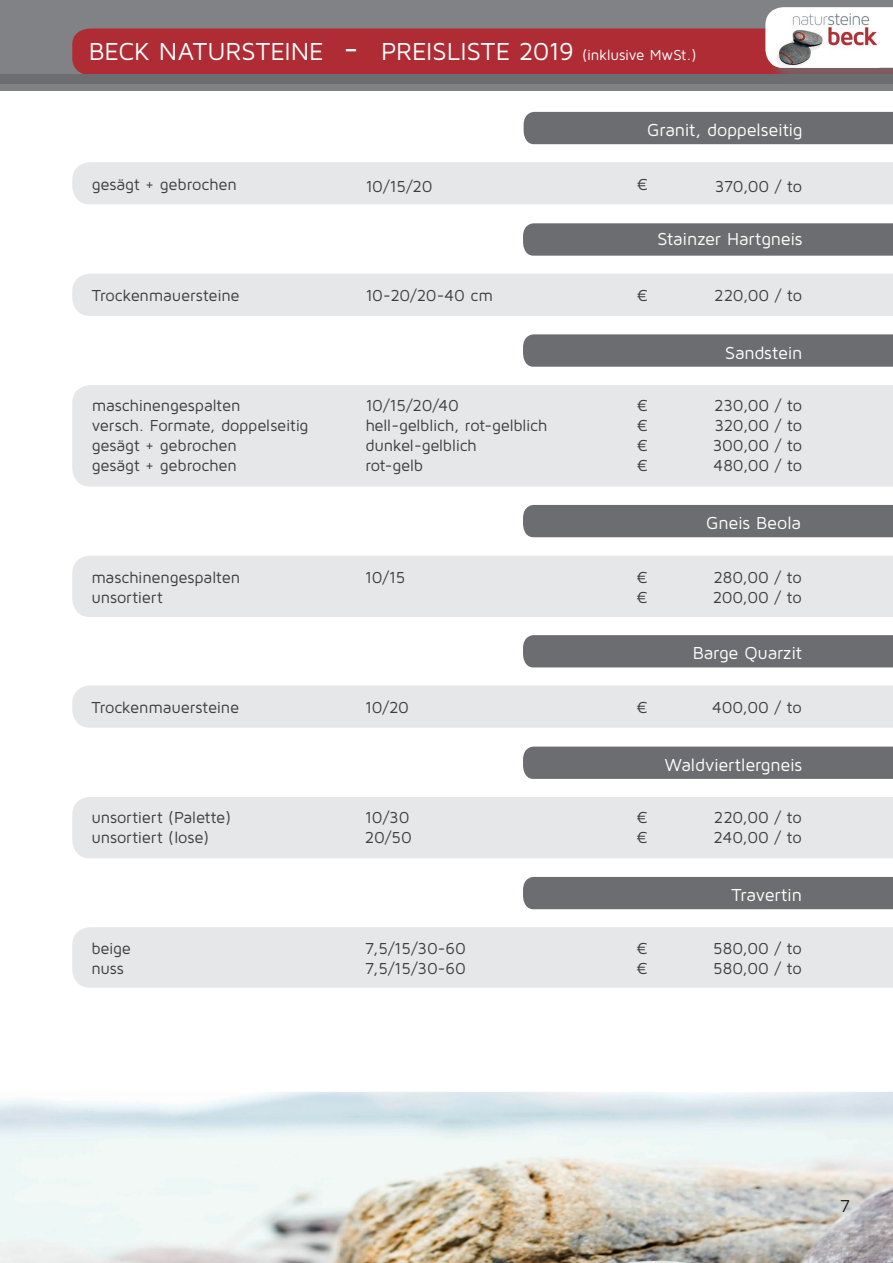
<style>
.page{position:relative;width:893px;height:1263px;background:#fff}
.page>*{position:absolute;margin:0;border:0;box-sizing:border-box;transform-origin:0 0}
.t1{font:25.5px "Maven Pro";letter-spacing:-.005em;color:#fff}
.t2{font:18px "Maven Pro";letter-spacing:-.015em;color:#fff}
.t3{font:18px "Maven Pro";color:#231f20}
.t4{font:16.5px/19.8px "Maven Pro";letter-spacing:-.01em;color:#3e3e3f}
.t5{font:16.5px/19.8px "Maven Pro";letter-spacing:-.03em;color:#3e3e3f}
.s1{font-size:33px}
.s2{font-size:15px}
</style>
<div class="page">
<img style="left:0;top:1092px;width:893px;height:171px">
<div style="left:0;top:0;width:893px;height:91px;background:#808285"></div>
<div style="left:768px;top:9px;width:125px;height:78px;background:#6c6d70;opacity:.75"></div>
<svg style="left:72px;top:7px;width:821px;height:67px"></svg>
<img style="left:772px;top:10px;width:107px;height:58px">
<div style="left:0;top:74px;width:893px;height:9px;background:#6c6d70"></div>
<div style="left:72px;top:162px;width:821px;height:42px;background:#e6e7e9"></div>
<div style="left:524px;top:112px;width:369px;height:32px;background:#6c6d70"></div>
<div style="left:72px;top:274px;width:821px;height:42px;background:#e6e7e9"></div>
<div style="left:523px;top:223px;width:370px;height:33px;background:#6c6d70"></div>
<div style="left:72px;top:385px;width:821px;height:102px;background:#e6e7e9"></div>
<div style="left:523px;top:334px;width:370px;height:33px;background:#6c6d70"></div>
<div style="left:72px;top:555px;width:821px;height:62px;background:#e6e7e9"></div>
<div style="left:523px;top:505px;width:370px;height:32px;background:#6c6d70"></div>
<div style="left:72px;top:685px;width:821px;height:43px;background:#e6e7e9"></div>
<div style="left:523px;top:635px;width:370px;height:32px;background:#6c6d70"></div>
<div style="left:72px;top:797px;width:821px;height:61px;background:#e6e7e9"></div>
<div style="left:523px;top:746px;width:370px;height:33px;background:#6c6d70"></div>
<div style="left:72px;top:927px;width:821px;height:61px;background:#e6e7e9"></div>
<div style="left:523px;top:877px;width:370px;height:32px;background:#6c6d70"></div>
<h1 class="t1" style="left:89px;top:35px;width:609px">BECK NATURSTEINE <span class="s1">-</span> PREISLISTE 2019 <span class="s2">(inklusive MwSt.)</span></h1>
<p class="t2" style="left:647px;top:119px;width:157px">Granit, doppelseitig</p>
<p class="t4" style="left:92px;top:174px;width:147px">gesägt + gebrochen</p>
<p class="t4" style="left:365px;top:176px;width:69px">10/15/20</p>
<p class="t4" style="left:637px;top:174px;width:13px">€</p>
<p class="t4" style="left:715px;top:176px;width:89px">370,00 / to</p>
<p class="t2" style="left:657px;top:228px;width:147px">Stainzer Hartgneis</p>
<p class="t4" style="left:92px;top:285px;width:149px">Trockenmauersteine</p>
<p class="t4" style="left:365px;top:285px;width:129px">10-20/20-40 cm</p>
<p class="t4" style="left:637px;top:285px;width:13px">€</p>
<p class="t4" style="left:714px;top:285px;width:89px">220,00 / to</p>
<p class="t2" style="left:725px;top:341px;width:79px">Sandstein</p>
<p class="t4" style="left:92px;top:395px;width:218px">maschinengespalten<br>versch. Formate, doppelseitig gesägt + gebrochen<br>gesägt + gebrochen</p>
<p class="t5" style="left:365px;top:395px;width:183px">10/15/20/40 hell-gelblich, rot-gelblich dunkel-gelblich<br>rot-gelb</p>
<p class="t4" style="left:637px;top:395px;width:13px;text-align:justify">€ € € €</p>
<p class="t4" style="left:713px;top:395px;width:91px;text-align:justify">230,00 / to 320,00 / to 300,00 / to 480,00 / to</p>
<p class="t2" style="left:706px;top:512px;width:96px">Gneis Beola</p>
<p class="t4" style="left:91px;top:567px;width:150px">maschinengespalten unsortiert</p>
<p class="t4" style="left:365px;top:567px;width:42px">10/15</p>
<p class="t4" style="left:636px;top:567px;width:13px">€ €</p>
<p class="t4" style="left:713px;top:567px;width:90px">280,00 / to<br>200,00 / to</p>
<p class="t2" style="left:693px;top:642px;width:111px">Barge Quarzit</p>
<p class="t4" style="left:91px;top:697px;width:149px">Trockenmauersteine</p>
<p class="t4" style="left:365px;top:697px;width:46px">10/20</p>
<p class="t4" style="left:636px;top:697px;width:13px">€</p>
<p class="t4" style="left:712px;top:697px;width:91px">400,00 / to</p>
<p class="t4" style="left:91px;top:807px;width:141px">unsortiert (Palette) unsortiert (lose)</p>
<p class="t4" style="left:91px;top:938px;width:41px">beige nuss</p>
<p class="t4" style="left:365px;top:807px;width:48px">10/30<br>20/50</p>
<p class="t4" style="left:636px;top:807px;width:13px">€ €</p>
<p class="t4" style="left:365px;top:938px;width:103px">7,5/15/30-60<br>7,5/15/30-60</p>
<p class="t4" style="left:636px;top:938px;width:13px">€ €</p>
<p class="t2" style="left:665px;top:753px;width:139px">Waldviertlergneis</p>
<p class="t4" style="left:714px;top:807px;width:90px">220,00 / to<br>240,00 / to</p>
<p class="t2" style="left:732px;top:884px;width:72px">Travertin</p>
<p class="t4" style="left:713px;top:938px;width:90px">580,00 / to<br>580,00 / to</p>
<p class="t3" style="left:840px;top:1195px;width:12px">7</p>
</div>
